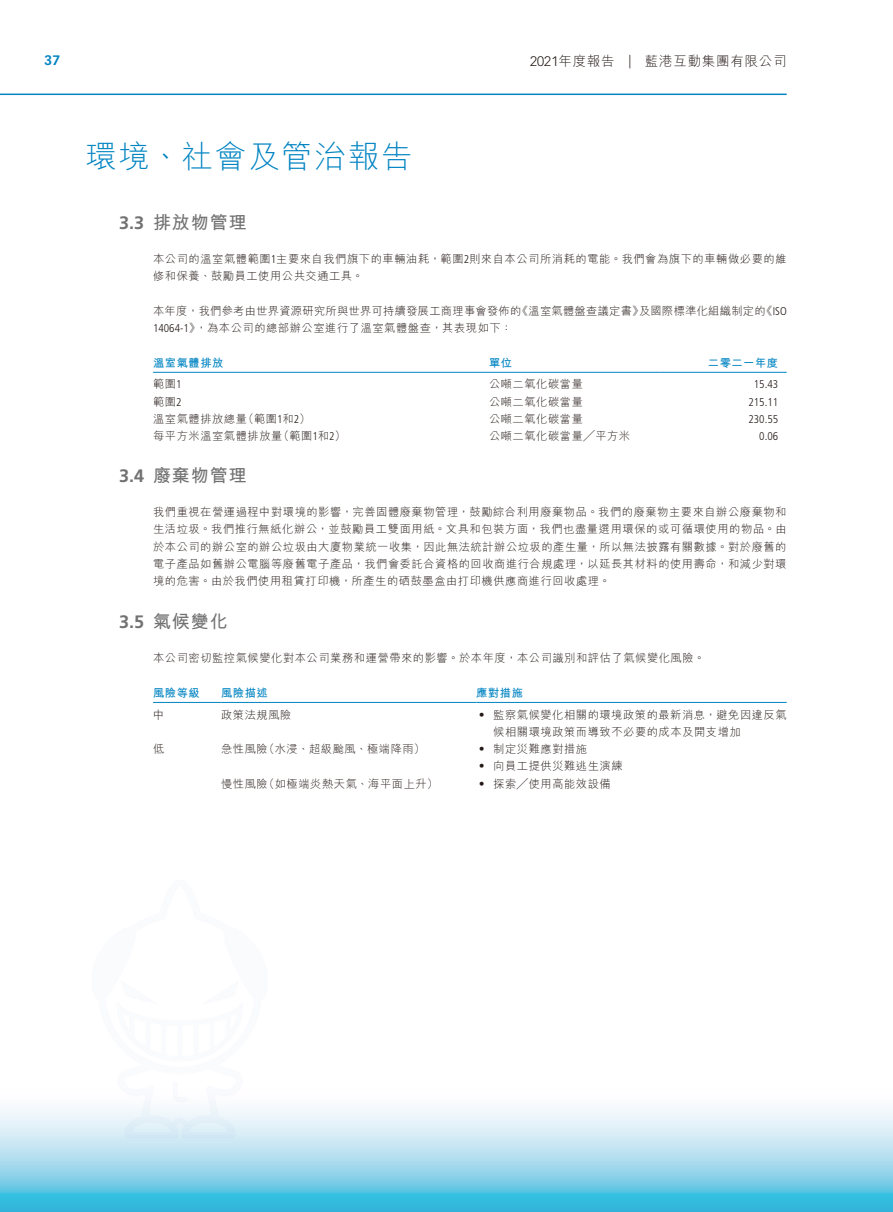
<style>
.page{position:relative;width:893px;height:1212px;background:#fff}
.page>*{position:absolute;margin:0;border:0;box-sizing:border-box;transform-origin:0 0}
.t1{font:300 31.5px "M Hei HK";letter-spacing:.055em;color:#0084c2}
.t2{font:700 18px "M Hei HK";letter-spacing:.05em;color:#727272}
.t3{font:700 18px "Frutiger LT Std";color:#727272}
.t4{font:300 13.5px "M Hei HK";letter-spacing:.055em;color:#231916}
.t5{font:300 13.5px "Vectora LT Std";color:#231916}
.t6{font:700 13.5px "Vectora LT Std";color:#0084c2}
.t7{font:300 11.25px/17.2px "M Hei HK";letter-spacing:.05em;color:#231916}
.t8{font:300 11.25px/17.2px "M Hei HK";letter-spacing:.025em;color:#231916}
.t9{font:300 condensed 11.25px "Frutiger LT Std";color:#231916}
.t10{font:700 11.25px "M Hei HK";letter-spacing:.05em;color:#0084c2}
.s1{font-family:"M Hei HK"}
.s2{font-family:"Frutiger LT Std";font-stretch:condensed}
.s3{font-family:"M Hei HK";font-stretch:normal}
</style>
<div class="page">
<hr style="left:0;top:94px;width:787px;height:1px;background:#0084c2">
<svg style="left:0;top:1109px;width:893px;height:103px;background:#95d6eb"></svg>
<img style="left:55px;top:1099px;width:254px;height:67px">
<hr style="left:153px;top:372px;width:336px;height:1px;background:#0084c2">
<hr style="left:489px;top:372px;width:170px;height:1px;background:#0084c2">
<hr style="left:659px;top:372px;width:128px;height:1px;background:#0084c2">
<hr style="left:153px;top:702px;width:68px;height:1px;background:#0084c2">
<hr style="left:221px;top:702px;width:255px;height:1px;background:#0084c2">
<hr style="left:476px;top:702px;width:311px;height:1px;background:#0084c2">
<p class="t6" style="left:44px;top:52px;width:18px">37</p>
<p class="t5" style="left:530px;top:54px;width:86px">2021<span class="s1">年度報告</span></p>
<p class="t5" style="left:628px;top:52px;width:4px">|</p>
<p class="t4" style="left:645px;top:54px;width:143px">藍港互動集團有限公司</p>
<h1 class="t1" style="left:85px;top:141px;width:329px">環境、社會及管治報告</h1>
<h2 class="t3" style="left:119px;top:212px;width:27px">3.3</h2>
<h2 class="t3" style="left:119px;top:465px;width:27px">3.4</h2>
<h2 class="t3" style="left:119px;top:611px;width:27px">3.5</h2>
<h2 class="t2" style="left:153px;top:209px;width:95px">排放物管理</h2>
<p class="t7" style="left:153px;top:250px;width:635px">本公司的溫室氣體範圍<span class="s2">1</span>主要來自我們旗下的車輛油耗，範圍<span class="s2">2</span>則來自本公司所消耗的電能。我們會為旗下的車輛做必要的維修和保養、鼓勵員工使用公共交通工具。</p>
<p class="t9" style="left:761px;top:305px;width:27px"><span class="s3">《</span>ISO</p>
<p class="t8" style="left:196px;top:302px;width:327px;text-indent:-43px">本年度，我們參考由世界資源研究所與世界可持續發展工商理事會發佈的，為本公司的總部辦公室進行了溫室氣體盤查，其表現如下：</p>
<p class="t8" style="left:517px;top:302px;width:128px">《溫室氣體盤查議定書》</p>
<p class="t8" style="left:639px;top:302px;width:128px">及國際標準化組織制定的</p>
<p class="t9" style="left:153px;top:322px;width:48px">14064-1<span class="s3">》</span></p>
<p class="t10" style="left:153px;top:354px;width:72px">溫室氣體排放</p>
<p class="t10" style="left:489px;top:354px;width:25px">單位</p>
<p class="t10" style="left:708px;top:354px;width:72px">二零二一年度</p>
<p class="t7" style="left:153px;top:376px;width:30px">範圍<span class="s2">1</span></p>
<p class="t7" style="left:489px;top:376px;width:95px">公噸二氧化碳當量</p>
<p class="t9" style="left:754px;top:378px;width:26px">15.43</p>
<p class="t7" style="left:153px;top:393px;width:30px">範圍<span class="s2">2</span></p>
<p class="t7" style="left:489px;top:393px;width:95px">公噸二氧化碳當量</p>
<p class="t9" style="left:748px;top:395px;width:31px">215.11</p>
<p class="t7" style="left:243px;top:410px;width:69px">（範圍和<span class="s2">1</span> ）<span class="s2">2</span></p>
<p class="t7" style="left:153px;top:410px;width:95px">溫室氣體排放總量</p>
<p class="t7" style="left:489px;top:410px;width:95px">公噸二氧化碳當量</p>
<p class="t9" style="left:748px;top:413px;width:31px">230.55</p>
<p class="t7" style="left:278px;top:427px;width:69px">（範圍和<span class="s2">1</span> ）<span class="s2">2</span></p>
<p class="t7" style="left:153px;top:427px;width:131px">每平方米溫室氣體排放量</p>
<h2 class="t2" style="left:153px;top:462px;width:95px">廢棄物管理</h2>
<p class="t7" style="left:489px;top:427px;width:143px">公噸二氧化碳當量╱平方米</p>
<p class="t9" style="left:759px;top:430px;width:20px">0.06</p>
<p class="t7" style="left:153px;top:503px;width:635px;text-align:justify">我們重視在營運過程中對環境的影響，完善固體廢棄物管理，鼓勵綜合利用廢棄物品。我們的廢棄物主要來自辦公廢棄物和生活垃圾。我們推行無紙化辦公，並鼓勵員工雙面用紙。文具和包裝方面，我們也盡量選用環保的或可循環使用的物品。由於本公司的辦公室的辦公垃圾由大廈物業統一收集，因此無法統計辦公垃圾的產生量，所以無法披露有關數據。對於廢舊的電子產品如舊辦公電腦等廢舊電子產品，我們會委託合資格的回收商進行合規處理，以延長其材料的使用壽命，和減少對環境的危害。由於我們使用租賃打印機，所產生的硒鼓墨盒由打印機供應商進行回收處理。</p>
<h2 class="t2" style="left:153px;top:608px;width:76px">氣候變化</h2>
<p class="t7" style="left:153px;top:649px;width:553px">本公司密切監控氣候變化對本公司業務和運營帶來的影響。於本年度，本公司識別和評估了氣候變化風險。</p>
<p class="t10" style="left:476px;top:684px;width:48px">應對措施</p>
<p class="t10" style="left:153px;top:684px;width:48px">風險等級</p>
<p class="t10" style="left:221px;top:684px;width:48px">風險描述</p>
<p class="t7" style="left:153px;top:706px;width:13px">中</p>
<p class="t7" style="left:153px;top:740px;width:13px">低</p>
<p class="t7" style="left:221px;top:706px;width:72px">政策法規風險</p>
<p class="t7" style="left:476px;top:706px;width:13px">‧</p>
<p class="t7" style="left:493px;top:706px;width:295px">監察氣候變化相關的環境政策的最新消息，避免因違反氣</p>
<p class="t7" style="left:264px;top:740px;width:163px">（水浸、超級颱風、極端降雨）</p>
<p class="t7" style="left:476px;top:740px;width:13px">‧</p>
<p class="t7" style="left:221px;top:740px;width:48px">急性風險</p>
<p class="t7" style="left:493px;top:723px;width:249px">候相關環境政策而導致不必要的成本及開支增加制定災難應對措施</p>
<p class="t7" style="left:476px;top:757px;width:13px">‧</p>
<p class="t7" style="left:493px;top:757px;width:131px">向員工提供災難逃生演練</p>
<p class="t7" style="left:264px;top:775px;width:176px">（如極端炎熱天氣、海平面上升）</p>
<p class="t7" style="left:476px;top:775px;width:13px">‧</p>
<p class="t7" style="left:221px;top:775px;width:48px">慢性風險</p>
<p class="t7" style="left:493px;top:775px;width:119px">探索╱使用高能效設備</p>
</div>
